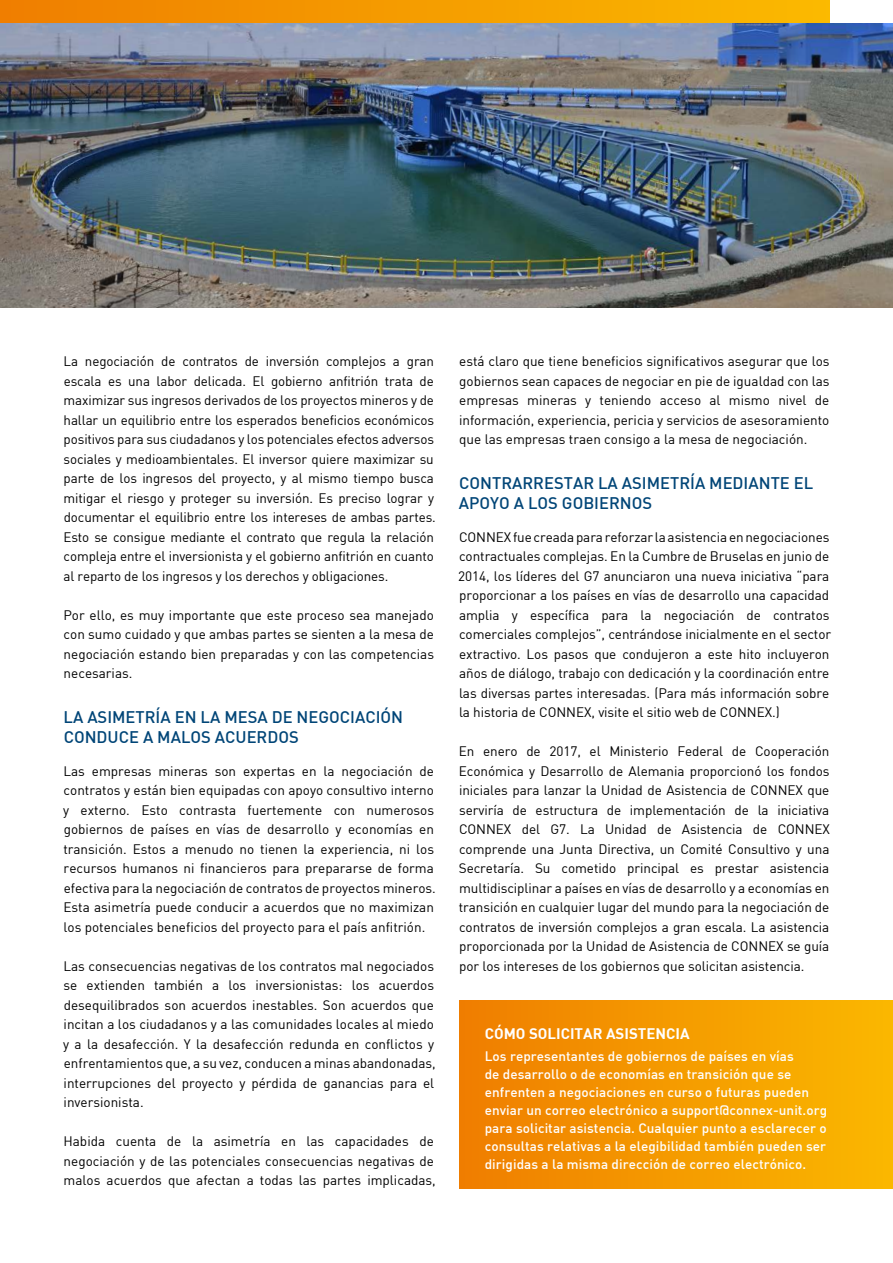
<style>
.page{position:relative;width:893px;height:1263px;background:#fff}
.page>*{position:absolute;margin:0;border:0;box-sizing:border-box;transform-origin:0 0}
.subheadline{font:500 16.5px/19.5px "DIN";color:#004577}
.t1{font:15px "DIN Bold";color:#fff}
.copy{font:13.5px/19.5px "DIN";letter-spacing:-.005em;color:#000}
.t2{font:500 13.5px/18px "DIN";letter-spacing:.005em;color:#fff}
</style>
<div class="page">
<div style="left:0;top:0;width:829px;height:24px;background:linear-gradient(to right,#ef7e00,#fbba00)"></div>
<img style="left:0;top:24px;width:893px;height:284px">
<div style="left:459px;top:1001px;width:434px;height:188px;background:linear-gradient(to right,#ef7d00,#fbb800)"></div>
<p class="copy" style="left:63px;top:351px;width:374px">La negociación de contratos de inversión complejos a gran escala es una labor delicada. El gobierno anfitrión trata de maximizar sus ingresos derivados de los proyectos mineros y de hallar un equilibrio entre los esperados beneficios económicos positivos para sus ciudadanos y los potenciales efectos adversos sociales y medioambientales. El inversor quiere maximizar su parte de los ingresos del proyecto, y al mismo tiempo busca mitigar el riesgo y proteger su inversión. Es preciso lograr y documentar el equilibrio entre los intereses de ambas partes.<br>Esto se consigue mediante el contrato que regula la relación compleja entre el inversionista y el gobierno anfitrión en cuanto al reparto de los ingresos y los derechos y obligaciones.</p>
<p class="copy" style="left:63px;top:605px;width:372px;text-align:justify">Por ello, es muy importante que este proceso sea manejado con sumo cuidado y que ambas partes se sienten a la mesa de negociación estando bien preparadas y con las competencias necesarias.</p>
<p class="subheadline" style="left:64px;top:707px;width:341px">LA ASIMETRÍA EN LA MESA DE NEGOCIACIÓN<br>CONDUCE A MALOS ACUERDOS</p>
<p class="copy" style="left:63px;top:761px;width:374px">Las empresas mineras son expertas en la negociación de contratos y están bien equipadas con apoyo consultivo interno y externo. Esto contrasta fuertemente con numerosos gobiernos de países en vías de desarrollo y economías en transición. Estos a menudo no tienen la experiencia, ni los recursos humanos ni financieros para prepararse de forma efectiva para la negociación de contratos de proyectos mineros.<br>Esta asimetría puede conducir a acuerdos que no maximizan los potenciales beneficios del proyecto para el país anfitrión.</p>
<p class="copy" style="left:63px;top:956px;width:374px">Las consecuencias negativas de los contratos mal negociados se extienden también a los inversionistas: los acuerdos desequilibrados son acuerdos inestables. Son acuerdos que incitan a los ciudadanos y a las comunidades locales al miedo y a la desafección. Y la desafección redunda en conflictos y enfrentamientos que, a su vez, conducen a minas abandonadas, interrupciones del proyecto y pérdida de ganancias para el inversionista.</p>
<p class="copy" style="left:63px;top:1131px;width:374px">Habida cuenta de la asimetría en las capacidades de negociación y de las potenciales consecuencias negativas de malos acuerdos que afectan a todas las partes implicadas,</p>
<p class="copy" style="left:459px;top:351px;width:372px;text-align:justify">está claro que tiene beneficios significativos asegurar que los gobiernos sean capaces de negociar en pie de igualdad con las empresas mineras y teniendo acceso al mismo nivel de información, experiencia, pericia y servicios de asesoramiento que las empresas traen consigo a la mesa de negociación.</p>
<p class="subheadline" style="left:459px;top:473px;width:356px">CONTRARRESTAR LA ASIMETRÍA MEDIANTE EL<br>APOYO A LOS GOBIERNOS</p>
<p class="copy" style="left:458px;top:527px;width:374px">CONNEX fue creada para reforzar la asistencia en negociaciones contractuales complejas. En la Cumbre de Bruselas en junio de 2014, los líderes del G7 anunciaron una nueva iniciativa “para proporcionar a los países en vías de desarrollo una capacidad amplia y específica para la negociación de contratos comerciales complejos”, centrándose inicialmente en el sector extractivo. Los pasos que condujeron a este hito incluyeron años de diálogo, trabajo con dedicación y la coordinación entre las diversas partes interesadas. (Para más información sobre la historia de CONNEX, visite el sitio web de CONNEX.)</p>
<p class="copy" style="left:459px;top:741px;width:373px;text-align:justify">En enero de 2017, el Ministerio Federal de Cooperación Económica y Desarrollo de Alemania proporcionó los fondos iniciales para lanzar la Unidad de Asistencia de CONNEX que serviría de estructura de implementación de la iniciativa CONNEX del G7. La Unidad de Asistencia de CONNEX comprende una Junta Directiva, un Comité Consultivo y una Secretaría. Su cometido principal es prestar asistencia multidisciplinar a países en vías de desarrollo y a economías en transición en cualquier lugar del mundo para la negociación de contratos de inversión complejos a gran escala. La asistencia proporcionada por la Unidad de Asistencia de CONNEX se guía por los intereses de los gobiernos que solicitan asistencia.</p>
<p class="t1" style="left:485px;top:1023px;width:206px">CÓMO SOLICITAR ASISTENCIA</p>
<p class="t2" style="left:485px;top:1047px;width:344px">Los representantes de gobiernos de países en vías<br>de desarrollo o de economías en transición que se enfrenten a negociaciones en curso o futuras pueden enviar un correo electrónico a support@connex-unit.org para solicitar asistencia. Cualquier punto a esclarecer o consultas relativas a la elegibilidad también pueden ser dirigidas a la misma dirección de correo electrónico.</p>
</div>
